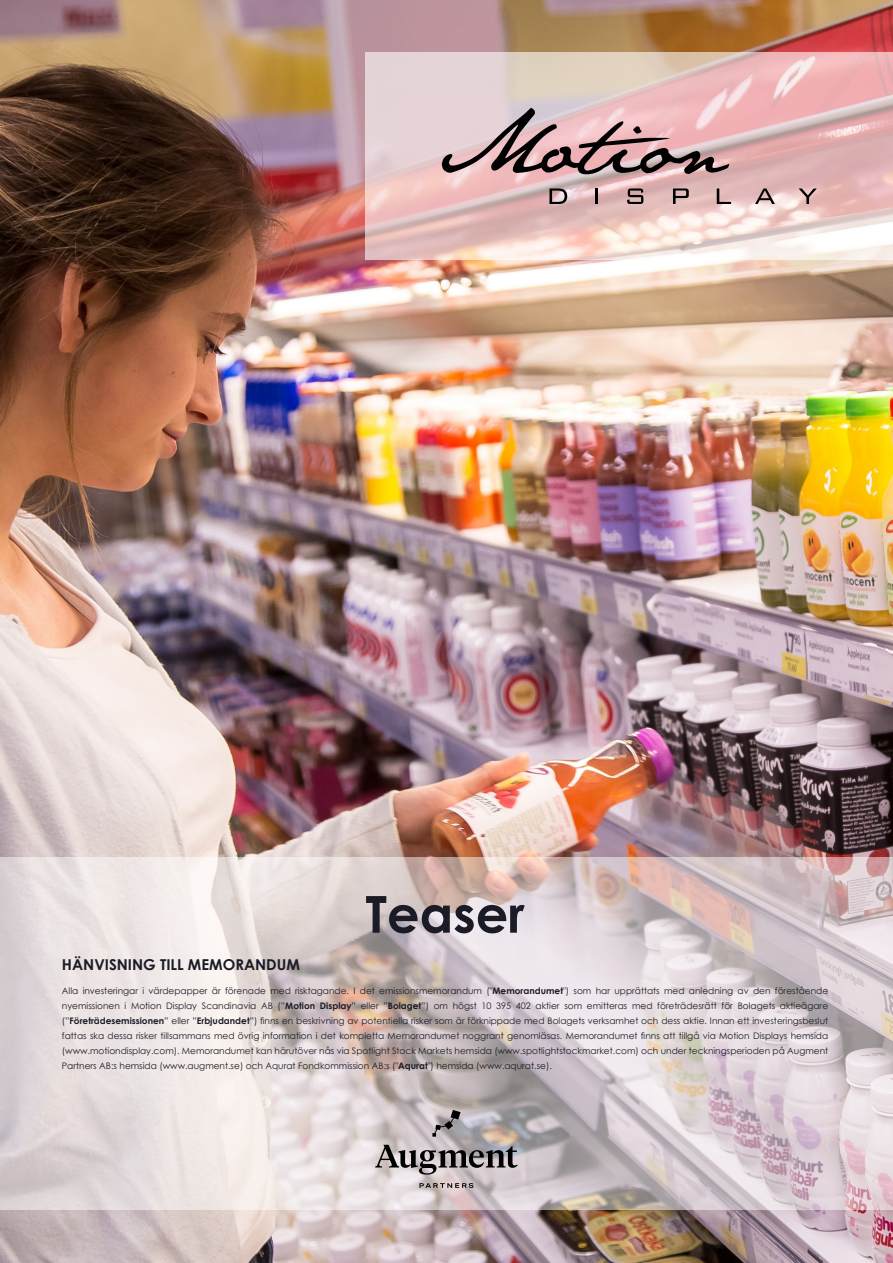
<style>
.page{position:relative;width:893px;height:1263px;background:#fff}
.page>*{position:absolute;margin:0;border:0;box-sizing:border-box;transform-origin:0 0}
.t1{font:700 51px "Century Gothic";color:#1b1b27}
.Rubrik_2{font:700 15px "Century Gothic";color:#1b1b27}
.Brödtext{font:9px/15px "Century Gothic";color:#1b1b27;text-align:justify}
.s1{font-weight:700}
</style>
<div class="page">
<img style="left:0;top:0;width:893px;height:1263px">
<svg style="left:0;top:857px;width:893px;height:353px"></svg>
<svg style="left:375px;top:1145px;width:143px;height:29px"></svg>
<svg style="left:432px;top:1110px;width:29px;height:27px"></svg>
<svg style="left:419px;top:1183px;width:54px;height:5px"></svg>
<svg style="left:366px;top:52px;width:527px;height:207px"></svg>
<svg style="left:549px;top:188px;width:18px;height:16px"></svg>
<hr style="left:595px;top:188px;width:3px;height:16px;background:#000">
<svg style="left:627px;top:188px;width:16px;height:16px"></svg>
<svg style="left:673px;top:188px;width:16px;height:16px"></svg>
<svg style="left:717px;top:188px;width:14px;height:16px"></svg>
<svg style="left:755px;top:188px;width:20px;height:16px"></svg>
<svg style="left:799px;top:188px;width:18px;height:16px"></svg>
<svg style="left:442px;top:108px;width:287px;height:66px"></svg>
<p class="t1" style="left:365px;top:875px;width:161px">Teaser</p>
<p class="Rubrik_2" style="left:62px;top:953px;width:239px">HÄNVISNING TILL MEMORANDUM</p>
<p class="Brödtext" style="left:62px;top:983px;width:768px">Alla investeringar i värdepapper är förenade med risktagande. I det emissionsmemorandum ("<span class="s1">Memorandumet</span>") som har upprättats med anledning av den förestående nyemissionen i Motion Display Scandinavia AB (”<span class="s1">Motion Display</span>” eller ”<span class="s1">Bolaget</span>”) om högst 10 395 402 aktier som emitteras med företrädesrätt för Bolagets aktieägare (”<span class="s1">Företrädesemissionen</span>” eller ”<span class="s1">Erbjudandet</span>”) finns en beskrivning av potentiella risker som är förknippade med Bolagets verksamhet och dess aktie. Innan ett investeringsbeslut fattas ska dessa risker tillsammans med övrig information i det kompletta Memorandumet noggrant genomläsas. Memorandumet finns att tillgå via Motion Displays hemsida (www.motiondisplay.com). Memorandumet kan härutöver nås via Spotlight Stock Markets hemsida (www.spotlightstockmarket.com) och under teckningsperioden på Augment Partners AB:s hemsida (www.augment.se) och Aqurat Fondkommission AB:s ("<span class="s1">Aqurat</span>") hemsida (www.aqurat.se).</p>
</div>
